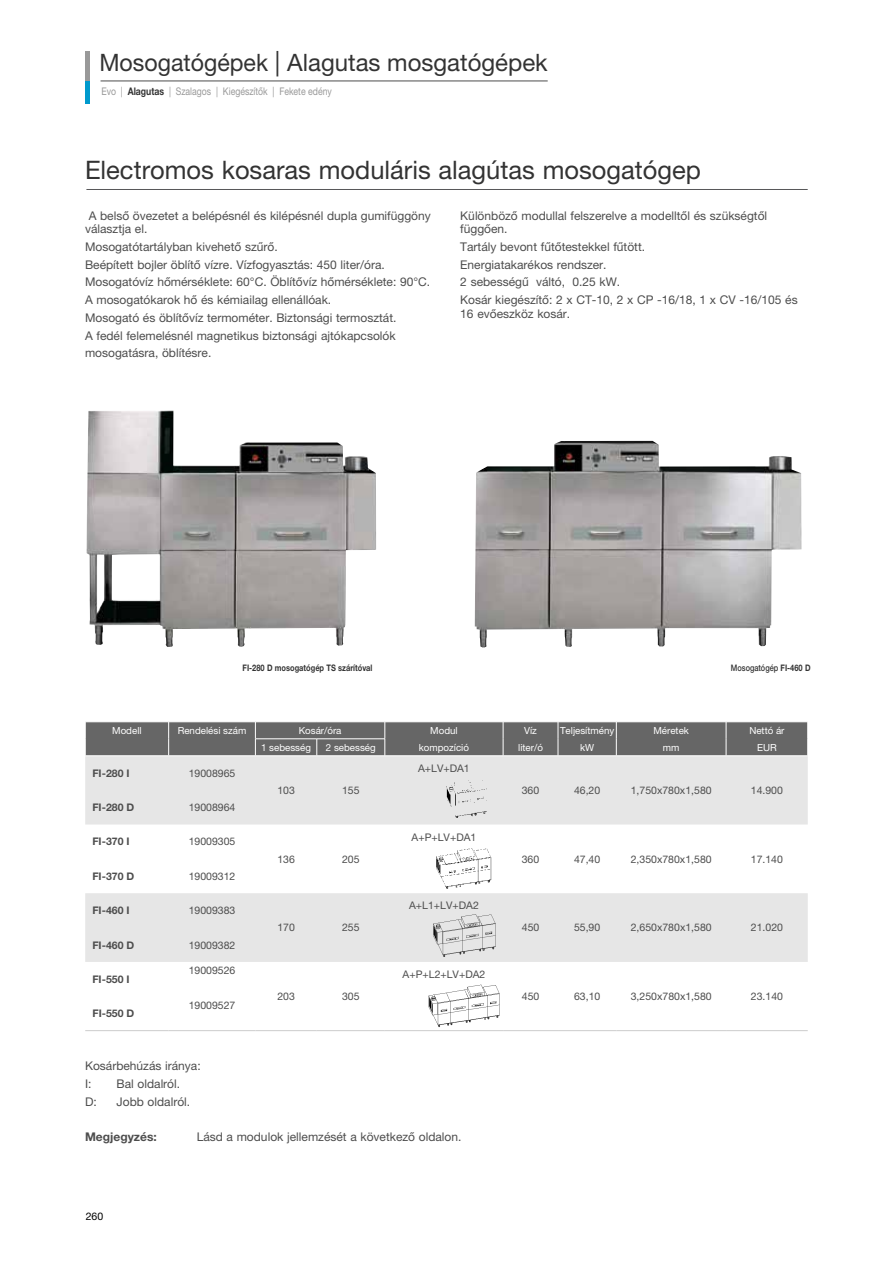
<style>
.page{position:relative;width:893px;height:1263px;background:#fff}
.page>*{position:absolute;margin:0;border:0;box-sizing:border-box;transform-origin:0 0}
.t1{font:25.5px "Helvetica Neue LT Pro";color:#333}
.t2{font:24px "Helvetica Neue LT Pro";color:#333;scale:.96 1}
.t3{font:12px/17.7px "Helvetica Neue LT Pro";color:#4d4d4d}
.t4{font:700 12px "Helvetica Neue LT Pro";color:#4d4d4d}
.t5{font:10.5px "Helvetica Neue LT Pro";color:#4d4d4d}
.t6{font:700 10.5px "Helvetica Neue LT Pro";color:#4d4d4d}
.t7{font:10.5px "Helvetica Neue LT Pro";color:#999;scale:.83 1}
.t8{font:10.5px "Helvetica Neue LT Pro";color:#000}
.t9{font:9.75px "Helvetica Neue LT Pro";color:#fff}
.t10{font:700 9px "Helvetica Neue LT Pro";color:#333;scale:.83 1}
.t11{font:500 9px "Helvetica Neue LT Pro";color:#333;scale:.82 1}
.s1{font-size:25.5px}
.s2{font-weight:700;color:#333}
.s3{font-weight:700}
</style>
<div class="page">
<hr style="left:85px;top:81px;width:4px;height:22px;background:#009acd">
<img style="left:475px;top:441px;width:326px;height:206px">
<img style="left:86px;top:410px;width:290px;height:237px">
<hr style="left:86px;top:189px;width:722px;height:1px;background:#58585a">
<svg style="left:85px;top:756px;width:723px;height:206px;fill:#e6e6e6"></svg>
<hr style="left:85px;top:1030px;width:84px;height:1px;background:#ccc">
<hr style="left:255px;top:1030px;width:62px;height:1px;background:#ccc">
<hr style="left:317px;top:1030px;width:68px;height:1px;background:#ccc">
<hr style="left:385px;top:1030px;width:118px;height:1px;background:#ccc">
<hr style="left:503px;top:1030px;width:55px;height:1px;background:#ccc">
<hr style="left:558px;top:1030px;width:58px;height:1px;background:#ccc">
<hr style="left:616px;top:1030px;width:110px;height:1px;background:#ccc">
<hr style="left:726px;top:1030px;width:82px;height:1px;background:#ccc">
<svg style="left:85px;top:722px;width:723px;height:34px;background:#6c6c6c"></svg>
<hr style="left:169px;top:755px;width:87px;height:1px;background:#fff">
<hr style="left:169px;top:1030px;width:86px;height:1px;background:#ccc">
<hr style="left:101px;top:81px;width:447px;height:1px;background:#4d4d4d">
<hr style="left:85px;top:51px;width:4px;height:30px;background:#999">
<img style="left:435px;top:846px;width:63px;height:46px">
<img style="left:446px;top:780px;width:40px;height:37px">
<img style="left:430px;top:914px;width:70px;height:46px">
<img style="left:428px;top:984px;width:72px;height:44px">
<h2 class="t2" style="left:99px;top:48px;width:468px">Mosogatógépek <span class="s1">|</span> Alagutas mosgatógépek</h2>
<p class="t7" style="left:101px;top:85px;width:279px">Evo | <span class="s2">Alagutas</span> | Szalagos | Kiegészítők | Fekete edény</p>
<h1 class="t1" style="left:85px;top:155px;width:617px">Electromos kosaras moduláris alagútas mosogatógep</h1>
<p class="t3" style="left:85px;top:208px;width:347px;line-height:13.5px;text-indent:4px">A belső övezetet a belépésnél és kilépésnél dupla gumifüggöny választja el.</p>
<p class="t3" style="left:85px;top:237px;width:347px">Mosogatótartályban kivehető szűrő.<br>Beépített bojler öblítő vízre. Vízfogyasztás: 450 liter/óra.<br>Mosogatóvíz hőmérséklete: 60°C. Öblítővíz hőmérséklete: 90°C.<br>A mosogatókarok hő és kémiailag ellenállóak.<br>Mosogató és öblítővíz termométer. Biztonsági termosztát.<br>A fedél felemelésnél magnetikus biztonsági ajtókapcsolók mosogatásra, öblítésre.</p>
<p class="t3" style="left:460px;top:208px;width:308px;line-height:13.5px">Különböző modullal felszerelve a modelltől és szükségtől függően.</p>
<p class="t3" style="left:460px;top:237px;width:339px">Tartály bevont fűtőtestekkel fűtött.<br>Energiatakarékos rendszer.<br>2 sebességű váltó, 0.25 kW.<br>Kosár kiegészítő: 2 x CT-10, 2 x CP -16/18, 1 x CV -16/105 és</p>
<p class="t3" style="left:460px;top:304px;width:111px">16 evőeszköz kosár.</p>
<p class="t10" style="left:243px;top:662px;width:158px">FI-280 D mosogatógép TS szárítóval</p>
<p class="t11" style="left:731px;top:662px;width:99px">Mosogatógép <span class="s3">FI-460 D</span></p>
<p class="t9" style="left:112px;top:725px;width:31px">Modell</p>
<p class="t9" style="left:178px;top:725px;width:70px">Rendelési szám</p>
<p class="t9" style="left:299px;top:724px;width:44px">Kosár/óra</p>
<p class="t9" style="left:430px;top:725px;width:29px">Modul</p>
<p class="t9" style="left:524px;top:725px;width:14px">Víz</p>
<p class="t9" style="left:560px;top:725px;width:56px">Teljesítmény</p>
<p class="t9" style="left:653px;top:725px;width:37px">Méretek</p>
<p class="t9" style="left:749px;top:725px;width:37px">Nettó ár</p>
<p class="t9" style="left:261px;top:741px;width:51px">1 sebesség</p>
<p class="t9" style="left:326px;top:741px;width:51px">2 sebesség</p>
<p class="t9" style="left:419px;top:741px;width:52px">kompozíció</p>
<p class="t9" style="left:518px;top:741px;width:26px">liter/ó</p>
<p class="t9" style="left:580px;top:741px;width:16px">kW</p>
<p class="t9" style="left:663px;top:741px;width:18px">mm</p>
<p class="t9" style="left:757px;top:741px;width:21px">EUR</p>
<p class="t6" style="left:92px;top:767px;width:39px">FI-280 I</p>
<p class="t5" style="left:189px;top:767px;width:48px">19008965</p>
<p class="t5" style="left:277px;top:784px;width:19px">103</p>
<p class="t5" style="left:342px;top:784px;width:19px">155</p>
<p class="t5" style="left:418px;top:762px;width:53px">A+LV+DA1</p>
<p class="t5" style="left:522px;top:784px;width:19px">360</p>
<p class="t5" style="left:574px;top:784px;width:28px">46,20</p>
<p class="t5" style="left:631px;top:784px;width:82px">1,750x780x1,580</p>
<p class="t5" style="left:751px;top:784px;width:34px">14.900</p>
<p class="t6" style="left:92px;top:801px;width:43px">FI-280 D</p>
<p class="t5" style="left:189px;top:801px;width:48px">19008964</p>
<p class="t6" style="left:92px;top:835px;width:39px">FI-370 I</p>
<p class="t5" style="left:189px;top:835px;width:48px">19009305</p>
<p class="t6" style="left:92px;top:869px;width:43px">FI-370 D</p>
<p class="t5" style="left:189px;top:870px;width:48px">19009312</p>
<p class="t6" style="left:92px;top:904px;width:39px">FI-460 I</p>
<p class="t5" style="left:189px;top:904px;width:48px">19009383</p>
<p class="t6" style="left:92px;top:938px;width:43px">FI-460 D</p>
<p class="t5" style="left:189px;top:938px;width:48px">19009382</p>
<p class="t6" style="left:92px;top:973px;width:39px">FI-550 I</p>
<p class="t5" style="left:189px;top:964px;width:48px">19009526</p>
<p class="t6" style="left:92px;top:1007px;width:43px">FI-550 D</p>
<p class="t5" style="left:189px;top:999px;width:48px">19009527</p>
<p class="t3" style="left:85px;top:1057px;width:117px">Kosárbehúzás iránya:<br>I:</p>
<p class="t3" style="left:117px;top:1075px;width:65px">Bal oldalról.</p>
<p class="t5" style="left:277px;top:853px;width:19px">136</p>
<p class="t5" style="left:342px;top:853px;width:19px">205</p>
<p class="t5" style="left:277px;top:921px;width:19px">170</p>
<p class="t5" style="left:342px;top:921px;width:19px">255</p>
<p class="t5" style="left:277px;top:990px;width:19px">203</p>
<p class="t5" style="left:342px;top:990px;width:19px">305</p>
<p class="t5" style="left:412px;top:830px;width:66px">A+P+LV+DA1</p>
<p class="t5" style="left:409px;top:899px;width:71px">A+L1+LV+DA2</p>
<p class="t5" style="left:403px;top:968px;width:84px">A+P+L2+LV+DA2</p>
<p class="t3" style="left:85px;top:1092px;width:13px">D:</p>
<p class="t3" style="left:117px;top:1092px;width:75px">Jobb oldalról.</p>
<p class="t4" style="left:85px;top:1130px;width:73px">Megjegyzés:</p>
<p class="t3" style="left:197px;top:1128px;width:266px">Lásd a modulok jellemzését a következő oldalon.</p>
<p class="t8" style="left:86px;top:1210px;width:19px">260</p>
<p class="t5" style="left:522px;top:853px;width:19px">360</p>
<p class="t5" style="left:574px;top:853px;width:28px">47,40</p>
<p class="t5" style="left:631px;top:853px;width:82px">2,350x780x1,580</p>
<p class="t5" style="left:751px;top:853px;width:34px">17.140</p>
<p class="t5" style="left:522px;top:921px;width:19px">450</p>
<p class="t5" style="left:574px;top:921px;width:28px">55,90</p>
<p class="t5" style="left:631px;top:921px;width:82px">2,650x780x1,580</p>
<p class="t5" style="left:751px;top:921px;width:34px">21.020</p>
<p class="t5" style="left:522px;top:990px;width:19px">450</p>
<p class="t5" style="left:574px;top:990px;width:28px">63,10</p>
<p class="t5" style="left:631px;top:990px;width:82px">3,250x780x1,580</p>
<p class="t5" style="left:751px;top:990px;width:34px">23.140</p>
</div>
